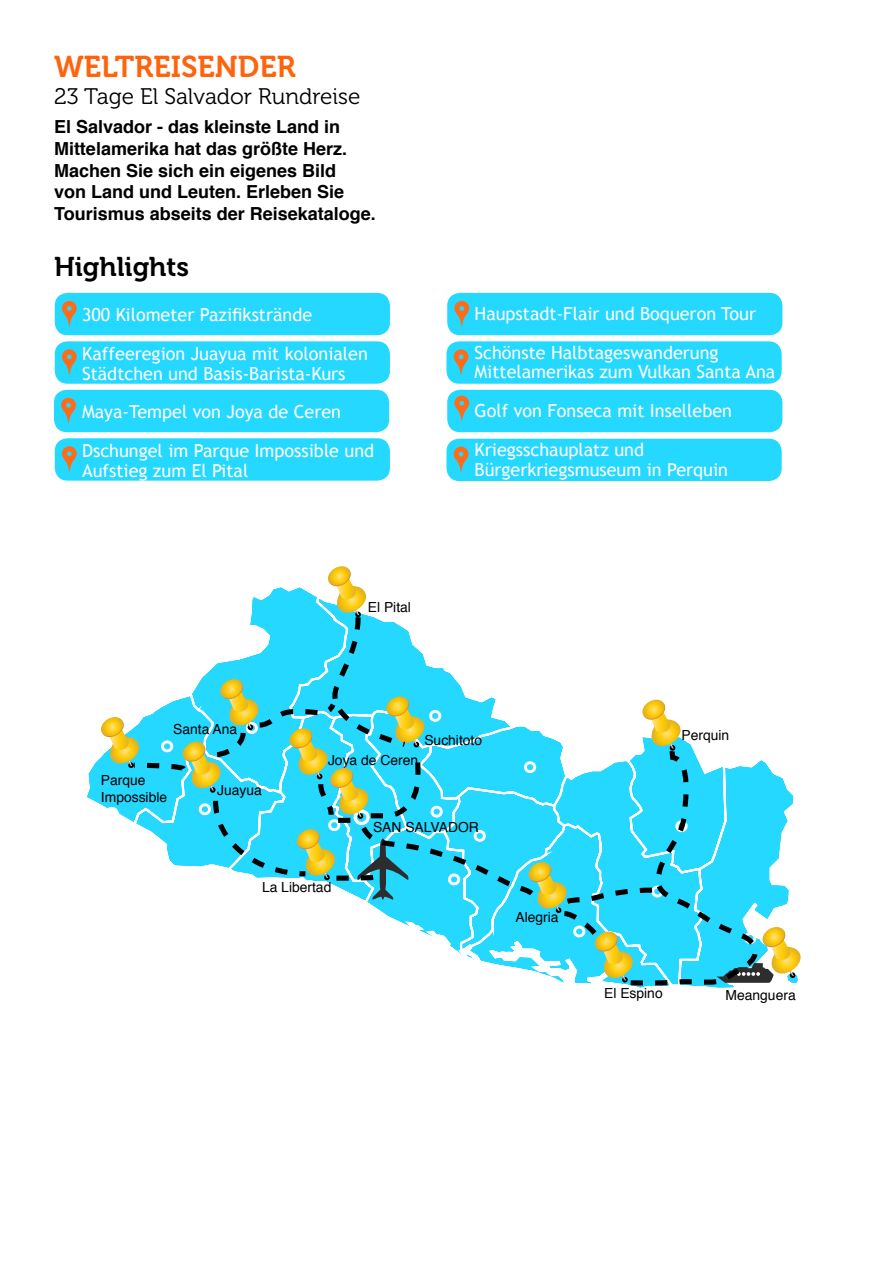
<style>
.page{position:relative;width:893px;height:1263px;background:#fff}
.page>*{position:absolute;margin:0;border:0;box-sizing:border-box;transform-origin:0 0}
.t1{font:30px "Museo 700";color:#ff640d}
.t2{font:27px "Museo 700";color:#000}
.t3{font:22.5px "Museo 300";color:#000}
.t4{font:18px/39px "Trebuchet MS";color:#fff}
.t5{font:700 18px/21.6px "Helvetica";color:#000}
.t6{font:13.8px/16.6px "Helvetica";color:#000}
</style>
<div class="page">
<div style="left:55px;top:341px;width:335px;height:43px;background:#24d8ff;border-radius:13px"></div>
<svg style="left:61px;top:349px;width:16px;height:27px"></svg>
<div style="left:55px;top:293px;width:335px;height:42px;background:#24d8ff;border-radius:13px"></div>
<div style="left:54px;top:390px;width:335px;height:42px;background:#24d8ff;border-radius:13px"></div>
<svg style="left:61px;top:398px;width:15px;height:26px"></svg>
<div style="left:55px;top:438px;width:335px;height:43px;background:#24d8ff;border-radius:13px"></div>
<svg style="left:61px;top:446px;width:16px;height:27px"></svg>
<div style="left:447px;top:293px;width:335px;height:42px;background:#24d8ff;border-radius:13px"></div>
<svg style="left:454px;top:301px;width:16px;height:26px"></svg>
<div style="left:446px;top:341px;width:336px;height:43px;background:#24d8ff;border-radius:13px"></div>
<svg style="left:453px;top:349px;width:16px;height:27px"></svg>
<div style="left:447px;top:390px;width:335px;height:42px;background:#24d8ff;border-radius:13px"></div>
<svg style="left:454px;top:396px;width:16px;height:26px"></svg>
<div style="left:446px;top:439px;width:336px;height:42px;background:#24d8ff;border-radius:13px"></div>
<svg style="left:453px;top:447px;width:16px;height:26px"></svg>
<svg style="left:87px;top:566px;width:714px;height:422px"></svg>
<svg style="left:61px;top:301px;width:16px;height:26px"></svg>
<h1 class="t1" style="left:54px;top:49px;width:243px">WELTREISENDER</h1>
<p class="t3" style="left:54px;top:84px;width:308px">23 Tage El Salvador Rundreise</p>
<p class="t5" style="left:54px;top:117px;width:323px">El Salvador - das kleinste Land in Mittelamerika hat das größte Herz.<br>Machen Sie sich ein eigenes Bild<br>von Land und Leuten. Erleben Sie Tourismus abseits der Reisekataloge.</p>
<h2 class="t2" style="left:54px;top:252px;width:137px">Highlights</h2>
<p class="t4" style="left:82px;top:295px;width:287px">300 Kilometer Pazifikstrände<br>Kaffeeregion Juayua mit kolonialen</p>
<p class="t4" style="left:82px;top:354px;width:265px">Städtchen und Basis-Barista-Kurs</p>
<p class="t4" style="left:82px;top:392px;width:294px">Maya-Tempel von Joya de Ceren<br>Dschungel im Parque Impossible und</p>
<p class="t4" style="left:82px;top:451px;width:168px">Aufstieg zum El Pital</p>
<p class="t4" style="left:475px;top:294px;width:283px">Haupstadt-Flair und Boqueron Tour<br>Schönste Halbtageswanderung</p>
<p class="t4" style="left:475px;top:353px;width:302px">Mittelamerikas zum Vulkan Santa Ana<br>Golf von Fonseca mit Inselleben<br>Kriegsschauplatz und</p>
<p class="t4" style="left:475px;top:450px;width:255px">Bürgerkriegsmuseum in Perquin</p>
<p class="t6" style="left:173px;top:721px;width:65px">Santa Ana</p>
<p class="t6" style="left:368px;top:599px;width:45px">El Pital</p>
<p class="t6" style="left:424px;top:732px;width:59px">Suchitoto</p>
<p class="t6" style="left:681px;top:727px;width:49px">Perquin</p>
<p class="t6" style="left:101px;top:772px;width:68px">Parque<br>Impossible</p>
<p class="t6" style="left:217px;top:782px;width:46px">Juayua</p>
<p class="t6" style="left:328px;top:752px;width:92px">Joya de Ceren</p>
<p class="t6" style="left:373px;top:819px;width:107px">SAN SALVADOR</p>
<p class="t6" style="left:262px;top:879px;width:71px">La Libertad</p>
<p class="t6" style="left:515px;top:909px;width:45px">Alegria</p>
<p class="t6" style="left:604px;top:985px;width:60px">El Espino</p>
<p class="t6" style="left:726px;top:987px;width:72px">Meanguera</p>
</div>
